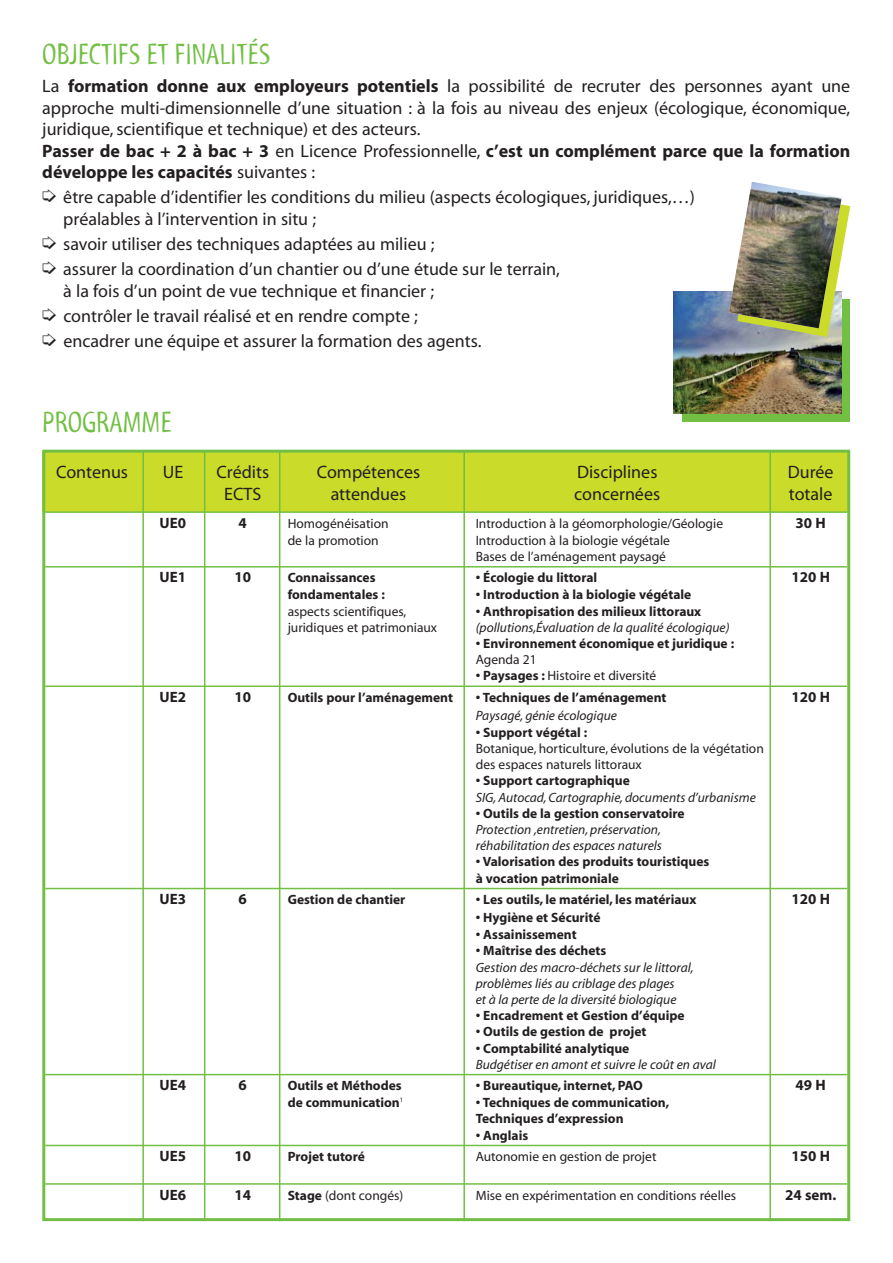
<style>
.page{position:relative;width:893px;height:1263px;background:#fff}
.page>*{position:absolute;margin:0;border:0;box-sizing:border-box;transform-origin:0 0}
.t1{font:30px "Myriad Tilt";color:#72bf44}
.t2{font:18px/21.6px "Myriad";color:#231f20}
.t3{font:700 15px "Myriad";color:#231f20}
.t4{font:700 13.5px/16.2px "Myriad";color:#231f20}
.t5{font:13.5px/16.2px "Myriad";color:#231f20}
.t6{font:italic 13.5px/16.2px "Myriad";color:#231f20}
.s1{font-weight:700}
</style>
<div class="page">
<div style="left:682px;top:300px;width:168px;height:122px;background:#72bf44"></div>
<div style="left:42px;top:451px;width:808px;height:61px;background:#cadb2a"></div>
<hr style="left:45px;top:511px;width:802px;height:2px;background:#72bf44">
<hr style="left:45px;top:566px;width:802px;height:1px;background:#72bf44">
<hr style="left:45px;top:685px;width:802px;height:2px;background:#72bf44">
<hr style="left:45px;top:888px;width:802px;height:1px;background:#72bf44">
<hr style="left:45px;top:1074px;width:802px;height:1px;background:#72bf44">
<hr style="left:45px;top:1145px;width:802px;height:1px;background:#72bf44">
<hr style="left:45px;top:1183px;width:802px;height:2px;background:#72bf44">
<div style="left:42px;top:450px;width:808px;height:771px;border:3px solid #72bf44"></div>
<hr style="left:142px;top:451px;width:2px;height:770px;background:#72bf44">
<hr style="left:204px;top:451px;width:1px;height:770px;background:#72bf44">
<hr style="left:279px;top:451px;width:1px;height:770px;background:#72bf44">
<hr style="left:463px;top:451px;width:2px;height:770px;background:#72bf44">
<hr style="left:769px;top:451px;width:2px;height:770px;background:#72bf44">
<img style="left:674px;top:291px;width:168px;height:122px">
<svg style="left:729px;top:204px;width:121px;height:133px"></svg>
<img style="left:729px;top:182px;width:113px;height:146px">
<h1 class="t1" style="left:42px;top:43px;width:229px">OBJECTIFS ET FINALITÉS</h1>
<p class="t2" style="left:42px;top:77px;width:809px">La <span class="s1">formation donne aux employeurs potentiels</span> la possibilité de recruter des personnes ayant une approche multi-dimensionnelle d’une situation : à la fois au niveau des enjeux (écologique, économique, juridique, scientifique et technique) et des acteurs.<br><span class="s1">Passer de bac + 2 à bac + 3</span> en Licence Professionnelle, <span class="s1">c’est un complément parce que la formation développe les capacités</span> suivantes :</p>
<p class="t2" style="left:63px;top:188px;width:633px;line-height:22px;text-indent:-21px">➭ être capable d’identifier les conditions du milieu (aspects écologiques, juridiques,…) préalables à l’intervention in situ ;</p>
<p class="t2" style="left:42px;top:233px;width:519px;line-height:25.2px">➭ savoir utiliser des techniques adaptées au milieu ;<br>➭ assurer la coordination d’un chantier ou d’une étude sur le terrain,</p>
<p class="t2" style="left:42px;top:280px;width:441px;line-height:25px;text-indent:21px">à la fois d’un point de vue technique et financier ;<br>➭ contrôler le travail réalisé et en rendre compte ;<br>➭ encadrer une équipe et assurer la formation des agents.</p>
<h1 class="t1" style="left:42px;top:411px;width:131px">PROGRAMME</h1>
<p class="t2" style="left:56px;top:463px;width:73px">Contenus</p>
<p class="t2" style="left:163px;top:463px;width:22px">UE</p>
<p class="t2" style="left:216px;top:463px;width:54px">Crédits</p>
<p class="t2" style="left:317px;top:463px;width:105px">Compétences</p>
<p class="t2" style="left:577px;top:463px;width:82px">Disciplines</p>
<p class="t2" style="left:788px;top:463px;width:47px">Durée</p>
<p class="t2" style="left:224px;top:484px;width:39px">ECTS</p>
<p class="t2" style="left:331px;top:484px;width:77px">attendues</p>
<p class="t2" style="left:574px;top:484px;width:87px">concernées</p>
<p class="t2" style="left:789px;top:484px;width:45px">totale</p>
<p class="t3" style="left:160px;top:517px;width:28px">UE0</p>
<p class="t3" style="left:239px;top:517px;width:10px">4</p>
<p class="t5" style="left:288px;top:516px;width:102px">Homogénéisation</p>
<p class="t5" style="left:476px;top:516px;width:249px">Introduction à la géomorphologie/Géologie</p>
<p class="t3" style="left:796px;top:517px;width:32px">30 H</p>
<p class="t5" style="left:288px;top:533px;width:92px">de la promotion</p>
<p class="t5" style="left:476px;top:533px;width:196px">Introduction à la biologie végétale<br>Bases de l’aménagement paysagé</p>
<p class="t3" style="left:160px;top:572px;width:28px">UE1</p>
<p class="t3" style="left:234px;top:572px;width:18px">10</p>
<p class="t4" style="left:288px;top:571px;width:89px">Connaissances</p>
<p class="t4" style="left:476px;top:571px;width:123px">• Écologie du littoral</p>
<p class="t3" style="left:791px;top:572px;width:40px">120 H</p>
<p class="t4" style="left:288px;top:588px;width:99px">fondamentales :</p>
<p class="t4" style="left:476px;top:588px;width:217px">• Introduction à la biologie végétale</p>
<p class="t5" style="left:288px;top:604px;width:120px">aspects scientifiques,</p>
<p class="t4" style="left:476px;top:604px;width:227px">• Anthropisation des milieux littoraux</p>
<p class="t5" style="left:288px;top:620px;width:151px">juridiques et patrimoniaux</p>
<p class="t6" style="left:476px;top:620px;width:255px">(pollutions,Évaluation de la qualité écologique)</p>
<p class="t4" style="left:476px;top:637px;width:260px">• Environnement économique et juridique :</p>
<p class="t5" style="left:476px;top:653px;width:63px">Agenda 21</p>
<p class="t5" style="left:476px;top:669px;width:182px"><span class="s1">• Paysages :</span> Histoire et diversité</p>
<p class="t3" style="left:160px;top:691px;width:28px">UE2</p>
<p class="t3" style="left:234px;top:691px;width:18px">10</p>
<p class="t4" style="left:288px;top:690px;width:167px">Outils pour l’aménagement</p>
<p class="t4" style="left:476px;top:690px;width:192px">• Techniques de l’aménagement</p>
<p class="t3" style="left:791px;top:691px;width:40px">120 H</p>
<p class="t6" style="left:476px;top:709px;width:143px">Paysagé, génie écologique</p>
<p class="t4" style="left:476px;top:725px;width:113px">• Support végétal :</p>
<p class="t5" style="left:476px;top:742px;width:290px">Botanique, horticulture, évolutions de la végétation des espaces naturels littoraux</p>
<p class="t4" style="left:476px;top:774px;width:156px">• Support cartographique</p>
<p class="t6" style="left:476px;top:790px;width:282px">SIG, Autocad, Cartographie, documents d’urbanisme</p>
<p class="t4" style="left:476px;top:806px;width:211px">• Outils de la gestion conservatoire</p>
<p class="t6" style="left:476px;top:823px;width:188px">Protection ,entretien, préservation, réhabilitation des espaces naturels</p>
<p class="t4" style="left:476px;top:855px;width:235px">• Valorisation des produits touristiques à vocation patrimoniale</p>
<p class="t3" style="left:160px;top:893px;width:28px">UE3</p>
<p class="t3" style="left:239px;top:893px;width:10px">6</p>
<p class="t4" style="left:288px;top:893px;width:119px">Gestion de chantier</p>
<p class="t4" style="left:476px;top:893px;width:222px">• Les outils, le matériel, les matériaux</p>
<p class="t3" style="left:791px;top:893px;width:40px">120 H</p>
<p class="t4" style="left:476px;top:911px;width:126px">• Hygiène et Sécurité</p>
<p class="t4" style="left:476px;top:928px;width:102px">• Assainissement</p>
<p class="t4" style="left:476px;top:944px;width:132px">• Maîtrise des déchets</p>
<p class="t6" style="left:476px;top:960px;width:219px">Gestion des macro-déchets sur le littoral, problèmes liés au criblage des plages<br>et à la perte de la diversité biologique</p>
<p class="t4" style="left:476px;top:1009px;width:210px">• Encadrement et Gestion d’équipe</p>
<p class="t4" style="left:476px;top:1025px;width:172px">• Outils de gestion de projet</p>
<p class="t4" style="left:476px;top:1041px;width:155px">• Comptabilité analytique</p>
<p class="t6" style="left:476px;top:1057px;width:242px">Budgétiser en amont et suivre le coût en aval</p>
<p class="t3" style="left:160px;top:1079px;width:28px">UE4</p>
<p class="t3" style="left:239px;top:1079px;width:10px">6</p>
<p class="t4" style="left:288px;top:1079px;width:116px">Outils et Méthodes</p>
<p class="t4" style="left:476px;top:1079px;width:169px">• Bureautique, internet, PAO</p>
<p class="t3" style="left:796px;top:1079px;width:32px">49 H</p>
<p class="t4" style="left:288px;top:1096px;width:117px">de communication<sup>1</sup></p>
<p class="t4" style="left:476px;top:1096px;width:195px">• Techniques de communication,<br>Techniques d’expression</p>
<p class="t4" style="left:476px;top:1128px;width:54px">• Anglais</p>
<p class="t3" style="left:160px;top:1150px;width:28px">UE5</p>
<p class="t3" style="left:234px;top:1150px;width:18px">10</p>
<p class="t4" style="left:288px;top:1150px;width:79px">Projet tutoré</p>
<p class="t5" style="left:476px;top:1150px;width:182px">Autonomie en gestion de projet</p>
<p class="t3" style="left:791px;top:1150px;width:40px">150 H</p>
<p class="t3" style="left:160px;top:1189px;width:28px">UE6</p>
<p class="t3" style="left:234px;top:1189px;width:18px">14</p>
<p class="t5" style="left:288px;top:1188px;width:117px"><span class="s1">Stage</span> (dont congés)</p>
<p class="t5" style="left:476px;top:1188px;width:262px">Mise en expérimentation en conditions réelles</p>
<p class="t3" style="left:785px;top:1189px;width:53px">24 sem.</p>
</div>
